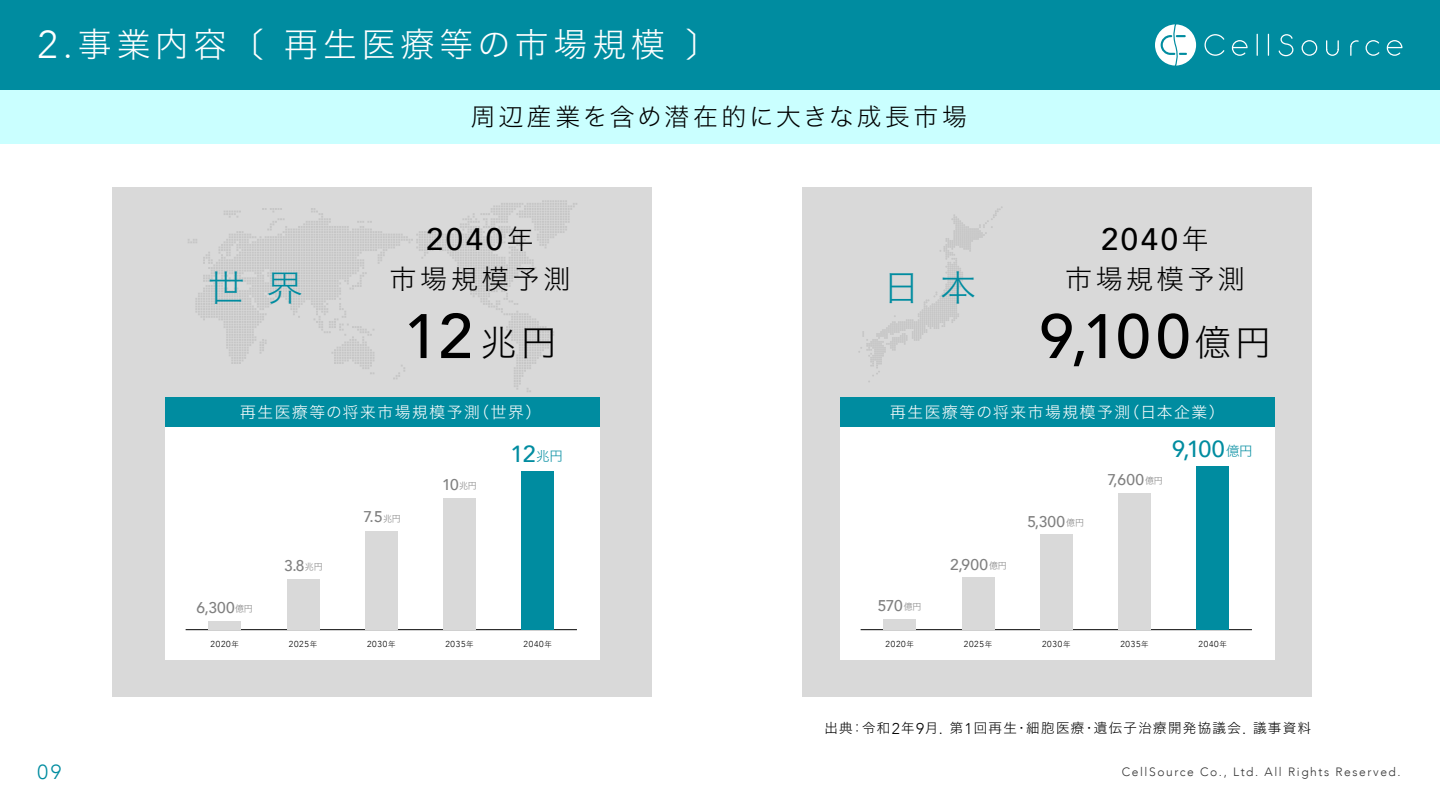
<style>
.page{position:relative;width:1440px;height:810px;background:#fff}
.page>*{position:absolute;margin:0;border:0;box-sizing:border-box;transform-origin:0 0}
.t1{font:500 62.1px "Avenir";color:#000}
.t2{font:36px "Hiragino Sans W2";color:#008ca0}
.t3{font:33.75px "Hiragino Sans W2";letter-spacing:.15em;color:#fff}
.t4{font:500 31.05px "Avenir";letter-spacing:.085em;color:#000}
.t5{font:27px "Hiragino Sans W2";letter-spacing:.135em;color:#000}
.t6{font:24.75px "Hiragino Sans W2";letter-spacing:.115em;color:#000}
.t7{font:500 23.25px "Avenir";color:#008ca0}
.t8{font:300 20.33px "Avenir";color:#008ca0}
.t9{font:15.75px "Hiragino Sans W2";letter-spacing:.1em;color:#fff}
.t10{font:500 15.52px "Avenir";letter-spacing:.015em;color:#808080}
.t11{font:13.5px "Hiragino Sans W2";letter-spacing:.1em;color:#000}
.t12{font:300 12.08px "Avenir";letter-spacing:.13em;color:#333}
.t13{font:300 8.62px "Avenir";letter-spacing:.085em;color:#000}
.s1{font-family:"Avenir";font-weight:300;font-size:38.78px}
.s2{font-family:"Hiragino Sans W2";font-weight:400;font-size:27px}
.s3{font-family:"Hiragino Sans W2";font-weight:400;font-size:36px}
.s4{font-family:"Hiragino Sans W2";font-weight:400;font-size:9px}
.s5{font-family:"Hiragino Sans W2";font-weight:400;font-size:13.5px}
.s6{font-family:"Hiragino Sans W2";font-weight:400;font-size:7.5px}
.s7{font-family:"Avenir";font-weight:300;font-size:15.52px}
</style>
<div class="page">
<div style="left:0;top:0;width:1440px;height:90px;background:#008ca0"></div>
<svg style="left:1205px;top:34px;width:19px;height:22px"></svg>
<svg style="left:1257px;top:34px;width:1px;height:22px"></svg>
<svg style="left:1268px;top:34px;width:1px;height:22px"></svg>
<svg style="left:1302px;top:40px;width:15px;height:16px"></svg>
<svg style="left:1279px;top:34px;width:14px;height:22px"></svg>
<svg style="left:1366px;top:40px;width:13px;height:16px"></svg>
<svg style="left:1232px;top:40px;width:16px;height:16px"></svg>
<svg style="left:1387px;top:40px;width:16px;height:16px"></svg>
<svg style="left:1326px;top:40px;width:13px;height:16px"></svg>
<svg style="left:1350px;top:40px;width:9px;height:16px"></svg>
<svg style="left:1155px;top:24px;width:41px;height:42px"></svg>
<div style="left:802px;top:188px;width:510px;height:510px;background:#d9d9d9"></div>
<div style="left:112px;top:188px;width:540px;height:510px;background:#d9d9d9"></div>
<div style="left:165px;top:398px;width:435px;height:262px;background:#fff"></div>
<div style="left:840px;top:398px;width:435px;height:262px;background:#fff"></div>
<div style="left:0;top:90px;width:1440px;height:54px;background:#caffff"></div>
<svg style="left:858px;top:206px;width:145px;height:176px"></svg>
<svg style="left:188px;top:200px;width:389px;height:192px"></svg>
<div style="left:165px;top:398px;width:435px;height:30px;background:#008ca0"></div>
<div style="left:840px;top:398px;width:435px;height:30px;background:#008ca0"></div>
<hr style="left:186px;top:629px;width:391px;height:1px;background:#000">
<div style="left:208px;top:621px;width:33px;height:9px;background:#d9d9d9"></div>
<div style="left:287px;top:580px;width:32px;height:50px;background:#d9d9d9"></div>
<div style="left:365px;top:531px;width:33px;height:99px;background:#d9d9d9"></div>
<div style="left:443px;top:498px;width:33px;height:132px;background:#d9d9d9"></div>
<div style="left:521px;top:472px;width:33px;height:158px;background:#008ca0"></div>
<hr style="left:861px;top:629px;width:391px;height:1px;background:#000">
<div style="left:883px;top:619px;width:33px;height:11px;background:#d9d9d9"></div>
<div style="left:962px;top:578px;width:32px;height:52px;background:#d9d9d9"></div>
<div style="left:1040px;top:534px;width:33px;height:96px;background:#d9d9d9"></div>
<div style="left:1118px;top:493px;width:33px;height:137px;background:#d9d9d9"></div>
<div style="left:1196px;top:466px;width:33px;height:164px;background:#008ca0"></div>
<h3 class="t3" style="left:37px;top:14px;width:683px"><span class="s1">2.</span>事業内容〔再生医療等の市場規模〕</h3>
<h3 class="t6" style="left:471px;top:94px;width:498px">周辺産業を含め潜在的に大きな成長市場</h3>
<h3 class="t4" style="left:426px;top:212px;width:109px">2040<span class="s2">年</span></h3>
<h3 class="t5" style="left:390px;top:255px;width:182px">市場規模予測</h3>
<h1 class="t1" style="left:404px;top:283px;width:155px">12<span class="s3">兆円</span></h1>
<h2 class="t2" style="left:209px;top:256px;width:96px">世 界</h2>
<h2 class="t2" style="left:884px;top:256px;width:94px">日本</h2>
<h3 class="t4" style="left:1101px;top:212px;width:109px">2040<span class="s2">年</span></h3>
<h3 class="t5" style="left:1065px;top:255px;width:181px">市場規模予測</h3>
<h1 class="t1" style="left:1039px;top:283px;width:233px">9,100<span class="s3">億円</span></h1>
<h3 class="t9" style="left:240px;top:398px;width:303px">再生医療等の将来市場規模予測（世界）</h3>
<h3 class="t9" style="left:890px;top:398px;width:336px">再生医療等の将来市場規模予測（日本企業）</h3>
<h3 class="t10" style="left:197px;top:594px;width:58px">6,300<span class="s4">億円</span></h3>
<h3 class="t10" style="left:284px;top:552px;width:40px">3.8<span class="s4">兆円</span></h3>
<h3 class="t10" style="left:364px;top:504px;width:39px">7.5<span class="s4">兆円</span></h3>
<h3 class="t10" style="left:442px;top:471px;width:36px">10<span class="s4">兆円</span></h3>
<h3 class="t7" style="left:511px;top:434px;width:54px">12<span class="s5">兆円</span></h3>
<h3 class="t10" style="left:878px;top:592px;width:45px">570<span class="s4">億円</span></h3>
<h3 class="t10" style="left:950px;top:551px;width:58px">2,900<span class="s4">億円</span></h3>
<h3 class="t10" style="left:1027px;top:508px;width:58px">5,300<span class="s4">億円</span></h3>
<h3 class="t10" style="left:1108px;top:466px;width:57px">7,600<span class="s4">億円</span></h3>
<h3 class="t7" style="left:1172px;top:428px;width:82px">9,100<span class="s5">億円</span></h3>
<p class="t13" style="left:211px;top:639px;width:30px">2020<span class="s6">年</span></p>
<p class="t13" style="left:289px;top:639px;width:30px">2025<span class="s6">年</span></p>
<p class="t13" style="left:367px;top:639px;width:30px">2030<span class="s6">年</span></p>
<p class="t13" style="left:445px;top:639px;width:30px">2035<span class="s6">年</span></p>
<p class="t13" style="left:524px;top:639px;width:30px">2040<span class="s6">年</span></p>
<p class="t13" style="left:886px;top:639px;width:30px">2020<span class="s6">年</span></p>
<p class="t13" style="left:964px;top:639px;width:30px">2025<span class="s6">年</span></p>
<p class="t13" style="left:1042px;top:639px;width:30px">2030<span class="s6">年</span></p>
<p class="t13" style="left:1120px;top:639px;width:30px">2035<span class="s6">年</span></p>
<p class="t13" style="left:1199px;top:639px;width:30px">2040<span class="s6">年</span></p>
<h3 class="t8" style="left:37px;top:760px;width:25px">09</h3>
<h3 class="t11" style="left:825px;top:716px;width:488px">出典：令和<span class="s7">2</span>年<span class="s7">9</span>月<span class="s7">.</span> 第<span class="s7">1</span>回再生・細胞医療・遺伝子治療開発協議会<span class="s7">.</span> 議事資料</h3>
<h3 class="t12" style="left:1122px;top:765px;width:280px">CellSource Co., Ltd. All Rights Reserved.</h3>
</div>
